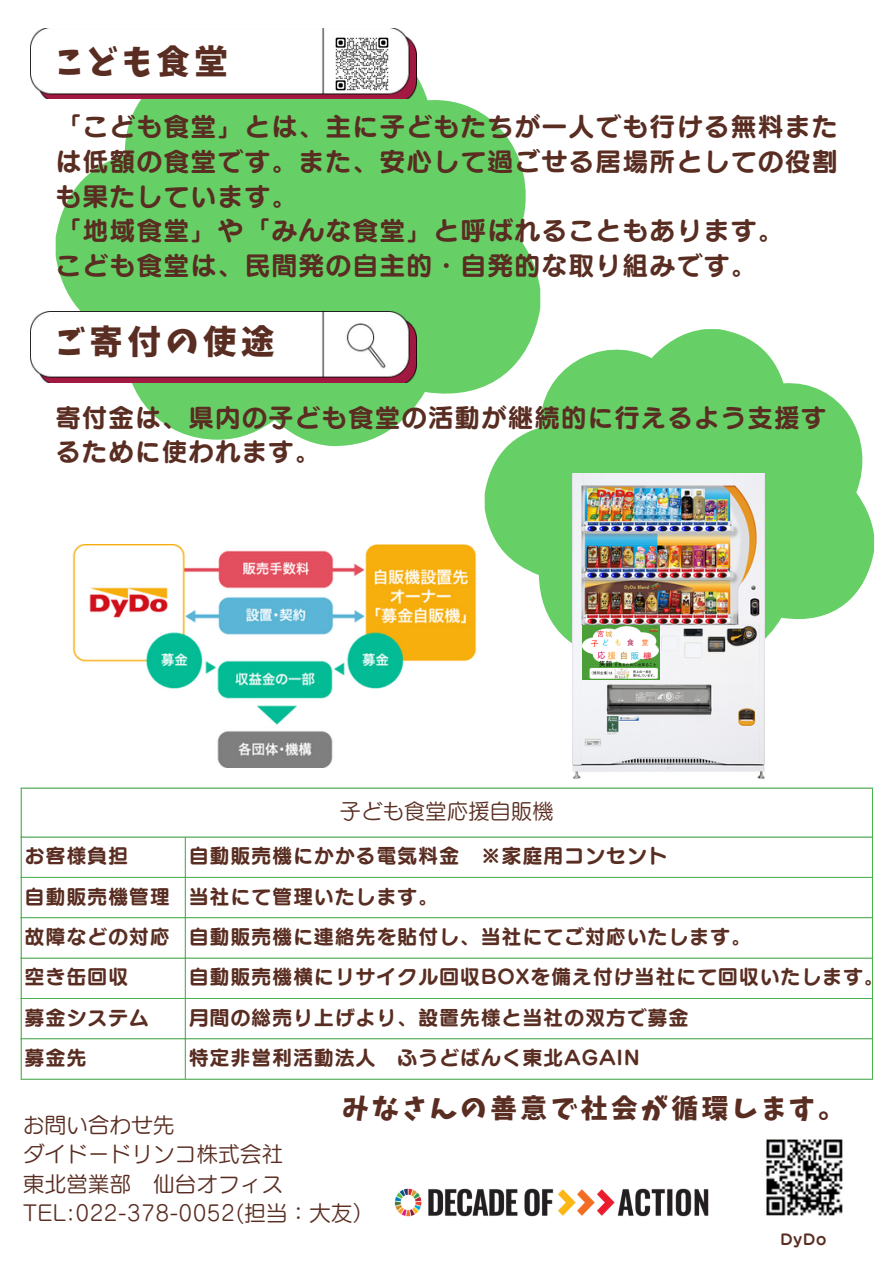
<style>
.page{position:relative;width:894px;height:1264px;background:#fff}
.page>*{position:absolute;margin:0;border:0;box-sizing:border-box;transform-origin:0 0}
.t1{font:33.3px "Keifont";letter-spacing:.135em;color:#592d21}
.t2{font:26.55px "Keifont";letter-spacing:.135em;color:#592d21}
.t3{font:25.2px/34.8px "Canva G Maru Go Pro B";letter-spacing:.07em;color:#592d21}
.t4{font:24.9px/33.8px "Canva G Maru Go Pro B";letter-spacing:.07em;color:#592d21}
.t5{font:21.3px/29.2px "Canva G Maru Go Pro M";letter-spacing:.02em;color:#592d21}
.t6{font:21px "Canva G Maru Go Pro M";letter-spacing:.02em;color:#592d21}
.t7{font:19.5px "Canva G Maru Go Pro B";letter-spacing:.07em;color:#592d21}
.t8{font:14.85px "Canva G Maru Go Pro B";color:#592d21}
</style>
<div class="page">
<svg style="left:484px;top:329px;width:391px;height:333px;fill:#66d067"></svg>
<hr style="left:21px;top:788px;width:1px;height:290px;background:#48b44d">
<hr style="left:185px;top:837px;width:1px;height:241px;background:#48b44d">
<hr style="left:871px;top:788px;width:1px;height:290px;background:#48b44d">
<hr style="left:21px;top:787px;width:851px;height:1px;background:#48b44d">
<hr style="left:21px;top:836px;width:851px;height:1px;background:#48b44d">
<hr style="left:21px;top:877px;width:851px;height:1px;background:#48b44d">
<hr style="left:21px;top:917px;width:851px;height:1px;background:#48b44d">
<hr style="left:21px;top:957px;width:851px;height:1px;background:#48b44d">
<hr style="left:21px;top:998px;width:851px;height:1px;background:#48b44d">
<hr style="left:21px;top:1038px;width:851px;height:1px;background:#48b44d">
<hr style="left:21px;top:1078px;width:851px;height:1px;background:#48b44d">
<svg style="left:56px;top:48px;width:488px;height:399px;fill:#66d067"></svg>
<img style="left:394px;top:1188px;width:315px;height:28px">
<img style="left:766px;top:1139px;width:77px;height:77px">
<img style="left:572px;top:473px;width:191px;height:305px">
<img style="left:72px;top:544px;width:405px;height:223px">
<img style="left:30px;top:311px;width:386px;height:71px">
<img style="left:582px;top:625px;width:77px;height:54px">
<img style="left:30px;top:28px;width:386px;height:71px">
<img style="left:335px;top:36px;width:53px;height:54px">
<p class="t1" style="left:56px;top:45px;width:174px">こども食堂</p>
<p class="t3" style="left:56px;top:109px;width:782px">「こども食堂」とは、主に子どもたちが一人でも行ける無料または低額の食堂です。また、安心して過ごせる居場所としての役割も果たしています。<br>「地域食堂」や「みんな食堂」と呼ばれることもあります。<br>こども食堂は、民間発の自主的・自発的な取り組みです。</p>
<p class="t1" style="left:56px;top:325px;width:220px">ご寄付の使途</p>
<p class="t4" style="left:56px;top:400px;width:771px">寄付金は、県内の子ども食堂の活動が継続的に行えるよう支援するために使われます。</p>
<p class="t6" style="left:340px;top:800px;width:215px">子ども食堂応援自販機</p>
<h1 class="t7" style="left:25px;top:846px;width:104px">お客様負担</h1>
<p class="t7" style="left:189px;top:846px;width:479px">自動販売機にかかる電気料金 ※家庭用コンセント</p>
<p class="t7" style="left:25px;top:886px;width:146px">自動販売機管理</p>
<h2 class="t7" style="left:189px;top:886px;width:250px">当社にて管理いたします。</h2>
<p class="t7" style="left:25px;top:926px;width:146px">故障などの対応</p>
<h1 class="t7" style="left:189px;top:926px;width:563px">自動販売機に連絡先を貼付し、当社にてご対応いたします。</h1>
<p class="t7" style="left:25px;top:967px;width:104px">空き缶回収</p>
<h2 class="t7" style="left:189px;top:967px;width:696px">自動販売機横にリサイクル回収BOXを備え付け当社にて回収いたします。</h2>
<p class="t7" style="left:25px;top:1007px;width:125px">募金システム</p>
<p class="t7" style="left:189px;top:1007px;width:499px">月間の総売り上げより、設置先様と当社の双方で募金</p>
<p class="t7" style="left:25px;top:1047px;width:63px">募金先</p>
<p class="t7" style="left:189px;top:1047px;width:452px">特定非営利活動法人 ふうどばんく東北AGAIN</p>
<p class="t2" style="left:342px;top:1095px;width:504px">みなさんの善意で社会が循環します。</p>
<p class="t5" style="left:23px;top:1110px;width:352px">お問い合わせ先<br>ダイドードリンコ株式会社<br>東北営業部 仙台オフィス<br>TEL:022-378-0052(担当：大友）</p>
<p class="t8" style="left:780px;top:1231px;width:48px">DyDo</p>
</div>
